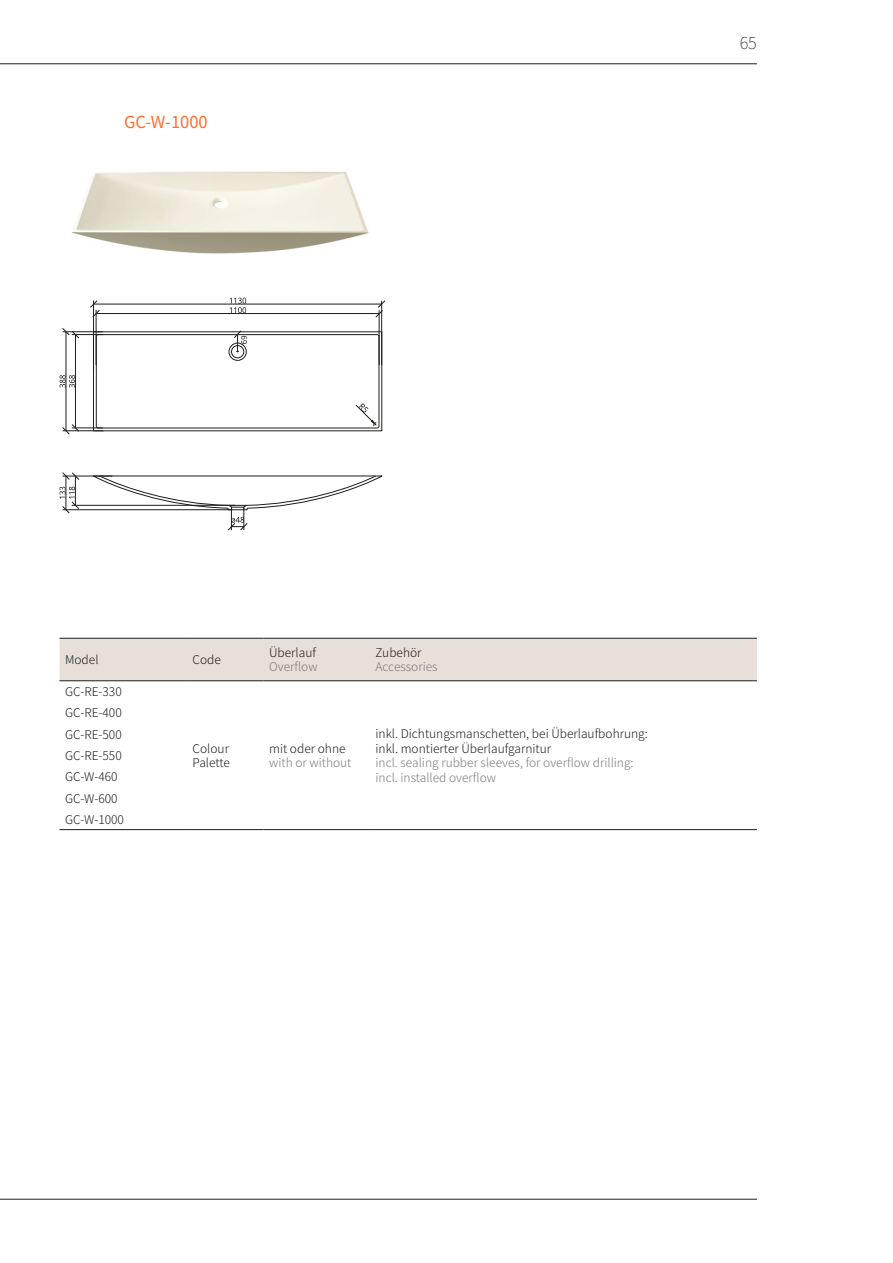
<style>
.page{position:relative;width:893px;height:1263px;background:#fff}
.page>*{position:absolute;margin:0;border:0;box-sizing:border-box;transform-origin:0 0}
.t1{font:16.5px "Noto Sans SC";color:#ff6d2d}
.t2{font:100 16.5px "Noto Sans SC";color:#1d1d1b}
.t3{font:300 12px/21.3px "Noto Sans SC";color:#1d1d1b}
.t4{font:300 12px/14.4px "Noto Sans SC";color:#7c7b7b}
</style>
<div class="page">
<div style="left:60px;top:639px;width:697px;height:41px;background:#e6e0d9"></div>
<hr style="left:60px;top:638px;width:127px;height:1px;background:#1d1d1b">
<hr style="left:187px;top:638px;width:77px;height:1px;background:#1d1d1b">
<hr style="left:264px;top:638px;width:106px;height:1px;background:#1d1d1b">
<hr style="left:370px;top:638px;width:387px;height:1px;background:#1d1d1b">
<hr style="left:187px;top:680px;width:77px;height:1px;background:#1d1d1b">
<hr style="left:264px;top:680px;width:106px;height:1px;background:#1d1d1b">
<hr style="left:370px;top:680px;width:387px;height:1px;background:#1d1d1b">
<hr style="left:60px;top:680px;width:127px;height:1px;background:#1d1d1b">
<hr style="left:60px;top:829px;width:127px;height:1px;background:#1d1d1b">
<hr style="left:187px;top:829px;width:77px;height:1px;background:#1d1d1b">
<hr style="left:264px;top:829px;width:106px;height:1px;background:#1d1d1b">
<hr style="left:370px;top:829px;width:387px;height:1px;background:#1d1d1b">
<img style="left:71px;top:171px;width:298px;height:83px">
<hr style="left:96px;top:313px;width:283px;height:1px;background:#1d1d1b">
<hr style="left:96px;top:310px;width:1px;height:55px;background:#1d1d1b">
<hr style="left:93px;top:300px;width:1px;height:69px;background:#1d1d1b">
<hr style="left:93px;top:304px;width:289px;height:1px;background:#1d1d1b">
<svg style="left:90px;top:300px;width:10px;height:17px"></svg>
<hr style="left:381px;top:301px;width:1px;height:64px;background:#1d1d1b">
<hr style="left:379px;top:310px;width:1px;height:55px;background:#1d1d1b">
<svg style="left:375px;top:300px;width:10px;height:17px"></svg>
<svg style="left:230px;top:298px;width:16px;height:15px"></svg>
<hr style="left:75px;top:334px;width:1px;height:94px;background:#1d1d1b">
<hr style="left:72px;top:334px;width:31px;height:1px;background:#1d1d1b">
<hr style="left:72px;top:428px;width:31px;height:1px;background:#1d1d1b">
<hr style="left:63px;top:331px;width:40px;height:1px;background:#1d1d1b">
<hr style="left:63px;top:430px;width:40px;height:1px;background:#1d1d1b">
<hr style="left:66px;top:332px;width:1px;height:99px;background:#1d1d1b">
<svg style="left:62px;top:328px;width:17px;height:10px"></svg>
<svg style="left:62px;top:424px;width:17px;height:10px"></svg>
<svg style="left:60px;top:375px;width:15px;height:13px"></svg>
<hr style="left:72px;top:505px;width:163px;height:1px;background:#1d1d1b">
<hr style="left:63px;top:476px;width:49px;height:1px;background:#1d1d1b">
<hr style="left:63px;top:509px;width:169px;height:1px;background:#1d1d1b">
<svg style="left:60px;top:472px;width:19px;height:41px"></svg>
<svg style="left:93px;top:475px;width:290px;height:55px"></svg>
<svg style="left:93px;top:330px;width:289px;height:101px"></svg>
<hr style="left:0;top:63px;width:757px;height:1px;background:#1d1d1b">
<hr style="left:0;top:1199px;width:757px;height:1px;background:#1d1d1b">
<h1 class="t1" style="left:124px;top:112px;width:85px">GC-W-1000</h1>
<h1 class="t2" style="left:740px;top:34px;width:19px">65</h1>
<p class="t3" style="left:65px;top:649px;width:35px">Model</p>
<p class="t3" style="left:193px;top:649px;width:30px">Code</p>
<p class="t3" style="left:65px;top:681px;width:58px">GC-RE-330</p>
<p class="t3" style="left:269px;top:642px;width:48px">Überlauf</p>
<p class="t4" style="left:269px;top:660px;width:50px">Overflow</p>
<p class="t3" style="left:65px;top:703px;width:61px">GC-RE-400<br>GC-RE-500<br>GC-RE-550<br>GC-W-460<br>GC-W-600<br>GC-W-1000</p>
<p class="t3" style="left:193px;top:741px;width:39px;line-height:14.4px">Colour<br>Palette</p>
<p class="t3" style="left:269px;top:738px;width:78px">mit oder ohne</p>
<p class="t4" style="left:269px;top:756px;width:84px">with or without</p>
<p class="t3" style="left:375px;top:642px;width:48px">Zubehör</p>
<p class="t4" style="left:375px;top:660px;width:64px">Accessories</p>
<p class="t3" style="left:375px;top:727px;width:274px;line-height:14.4px">inkl. Dichtungsmanschetten, bei Überlaufbohrung: inkl. montierter Überlaufgarnitur</p>
<p class="t4" style="left:375px;top:756px;width:260px">incl. sealing rubber sleeves, for overflow drilling: incl. installed overflow</p>
</div>
